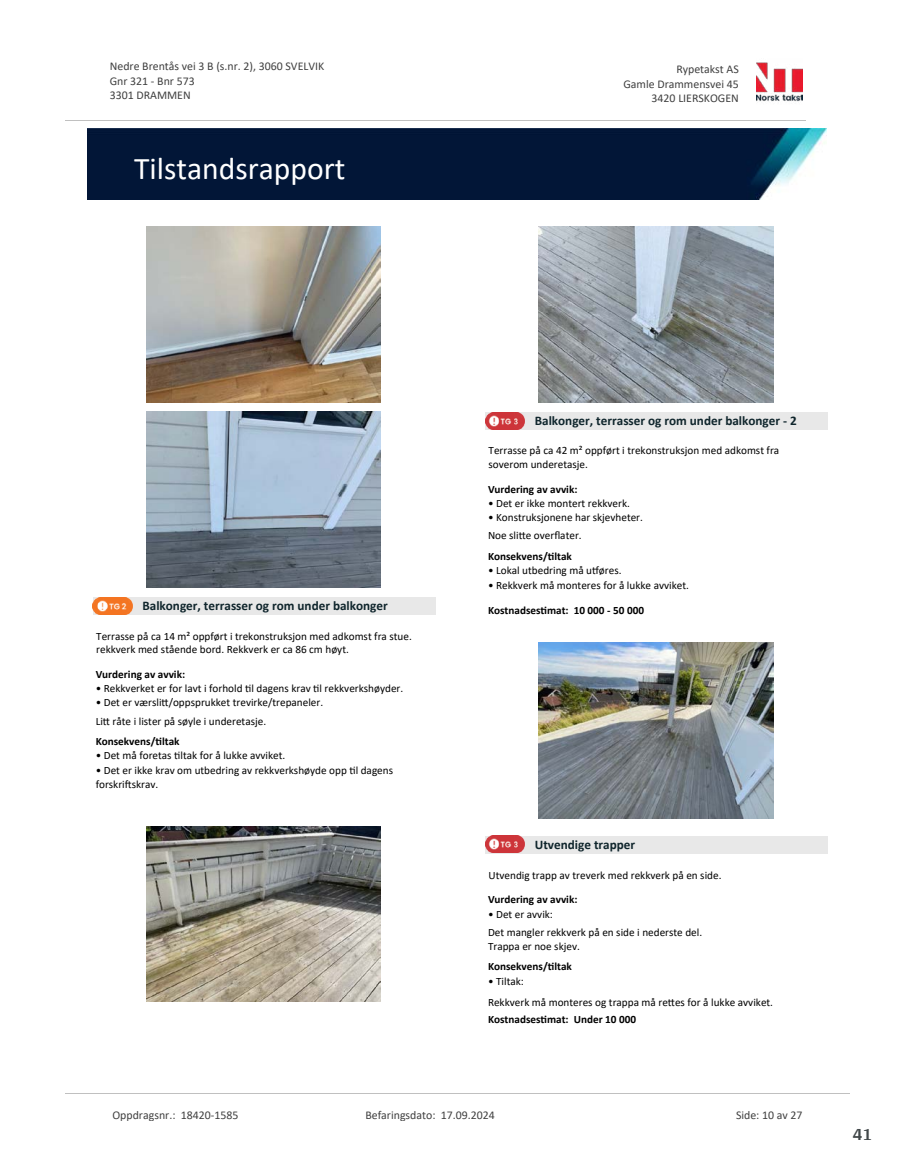
<style>
.page{position:relative;width:915px;height:1172px;background:#fff}
.page>*{position:absolute;margin:0;border:0;box-sizing:border-box;transform-origin:0 0}
.t1{font:31.65px "Calibri";color:#fff}
.t2{font:700 18px "Arya";color:#414749}
.t3{font:700 13.2px "Calibri";color:#0f252c}
.t4{font:11.85px/14.5px "Calibri";color:#404040}
.t5{font:11.25px/13.6px "Calibri";color:#000}
.t6{font:700 11.25px "Calibri";color:#000}
</style>
<div class="page">
<img style="left:146px;top:226px;width:234px;height:176px">
<img style="left:146px;top:411px;width:234px;height:176px">
<div style="left:93px;top:597px;width:342px;height:17px;background:#e8e8e8"></div>
<svg style="left:97px;top:597px;width:36px;height:14px"></svg>
<img style="left:93px;top:598px;width:39px;height:17px">
<img style="left:146px;top:826px;width:234px;height:176px">
<img style="left:538px;top:226px;width:234px;height:176px">
<div style="left:485px;top:412px;width:342px;height:17px;background:#e8e8e8"></div>
<img style="left:485px;top:412px;width:39px;height:17px">
<img style="left:538px;top:642px;width:234px;height:176px">
<div style="left:485px;top:836px;width:342px;height:17px;background:#e8e8e8"></div>
<img style="left:485px;top:836px;width:39px;height:17px">
<img style="left:756px;top:62px;width:46px;height:40px">
<hr style="left:65px;top:120px;width:740px;height:1px;background:#c0c0c0">
<img style="left:88px;top:129px;width:738px;height:71px">
<hr style="left:65px;top:1093px;width:784px;height:1px;background:#c0c0c0">
<p class="t4" style="left:110px;top:59px;width:216px">Nedre Brentås vei 3 B (s.nr. 2), 3060 SVELVIK<br>Gnr 321 - Bnr 573<br>3301 DRAMMEN</p>
<p class="t4" style="left:676px;top:62px;width:64px">Rypetakst AS</p>
<p class="t4" style="left:623px;top:76px;width:117px">Gamle Drammensvei 45</p>
<p class="t4" style="left:651px;top:91px;width:89px">3420 LIERSKOGEN</p>
<h1 class="t1" style="left:134px;top:147px;width:213px">Tilstandsrapport</h1>
<p class="t3" style="left:142px;top:597px;width:247px">Balkonger, terrasser og rom under balkonger</p>
<p class="t5" style="left:96px;top:629px;width:317px">Terrasse på ca 14 m² oppført i trekonstruksjon med adkomst fra stue. rekkverk med stående bord. Rekkverk er ca 86 cm høyt.</p>
<p class="t6" style="left:96px;top:666px;width:91px">Vurdering av avvik:</p>
<p class="t5" style="left:96px;top:681px;width:309px">• Rekkverket er for lavt i forhold 琀椀l dagens krav 琀椀l rekkverkshøyder.</p>
<p class="t5" style="left:96px;top:693px;width:229px;line-height:18.5px">• Det er værsli琀琀/oppsprukket trevirke/trepaneler.<br>Li琀琀 råte i lister på søyle i underetasje.</p>
<p class="t6" style="left:96px;top:733px;width:85px">Konsekvens/琀椀ltak</p>
<p class="t5" style="left:96px;top:748px;width:191px">• Det må foretas 琀椀ltak for å lukke avviket.</p>
<p class="t5" style="left:96px;top:763px;width:299px">• Det er ikke krav om utbedring av rekkverkshøyde opp 琀椀l dagens forskri昀琀skrav.</p>
<p class="t3" style="left:534px;top:411px;width:263px">Balkonger, terrasser og rom under balkonger - 2</p>
<p class="t5" style="left:488px;top:443px;width:292px">Terrasse på ca 42 m² oppført i trekonstruksjon med adkomst fra soverom underetasje.</p>
<p class="t6" style="left:488px;top:481px;width:91px">Vurdering av avvik:</p>
<p class="t5" style="left:488px;top:496px;width:143px">• Det er ikke montert rekkverk.</p>
<p class="t5" style="left:488px;top:507px;width:156px;line-height:18.5px">• Konstruksjonene har skjevheter.<br>Noe sli琀琀e over昀氀ater.</p>
<p class="t6" style="left:488px;top:548px;width:85px">Konsekvens/琀椀ltak</p>
<p class="t5" style="left:488px;top:563px;width:135px">• Lokal utbedring må u琀昀øres.</p>
<p class="t5" style="left:488px;top:578px;width:202px">• Rekkverk må monteres for å lukke avviket.</p>
<p class="t6" style="left:488px;top:602px;width:157px">Kostnadses琀椀mat: 10 000 - 50 000</p>
<p class="t3" style="left:534px;top:836px;width:102px">Utvendige trapper</p>
<p class="t5" style="left:488px;top:868px;width:234px">Utvendig trapp av treverk med rekkverk på en side.</p>
<p class="t6" style="left:488px;top:892px;width:91px">Vurdering av avvik:</p>
<p class="t5" style="left:488px;top:904px;width:215px;line-height:18.5px">• Det er avvik:<br>Det mangler rekkverk på en side i nederste del.</p>
<p class="t5" style="left:488px;top:939px;width:93px">Trappa er noe skjev.</p>
<p class="t6" style="left:488px;top:958px;width:85px">Konsekvens/琀椀ltak</p>
<p class="t5" style="left:488px;top:970px;width:286px;line-height:21px">• Tiltak:<br>Rekkverk må monteres og trappa må re琀琀es for å lukke avviket.</p>
<p class="t6" style="left:488px;top:1012px;width:149px">Kostnadses琀椀mat: Under 10 000</p>
<p class="t4" style="left:112px;top:1107px;width:127px">Oppdragsnr.: 18420-1585</p>
<p class="t4" style="left:365px;top:1107px;width:131px">Befaringsdato: 17.09.2024</p>
<p class="t4" style="left:735px;top:1107px;width:68px">Side: 10 av 27</p>
<h2 class="t2" style="left:852px;top:1123px;width:21px">41</h2>
</div>
